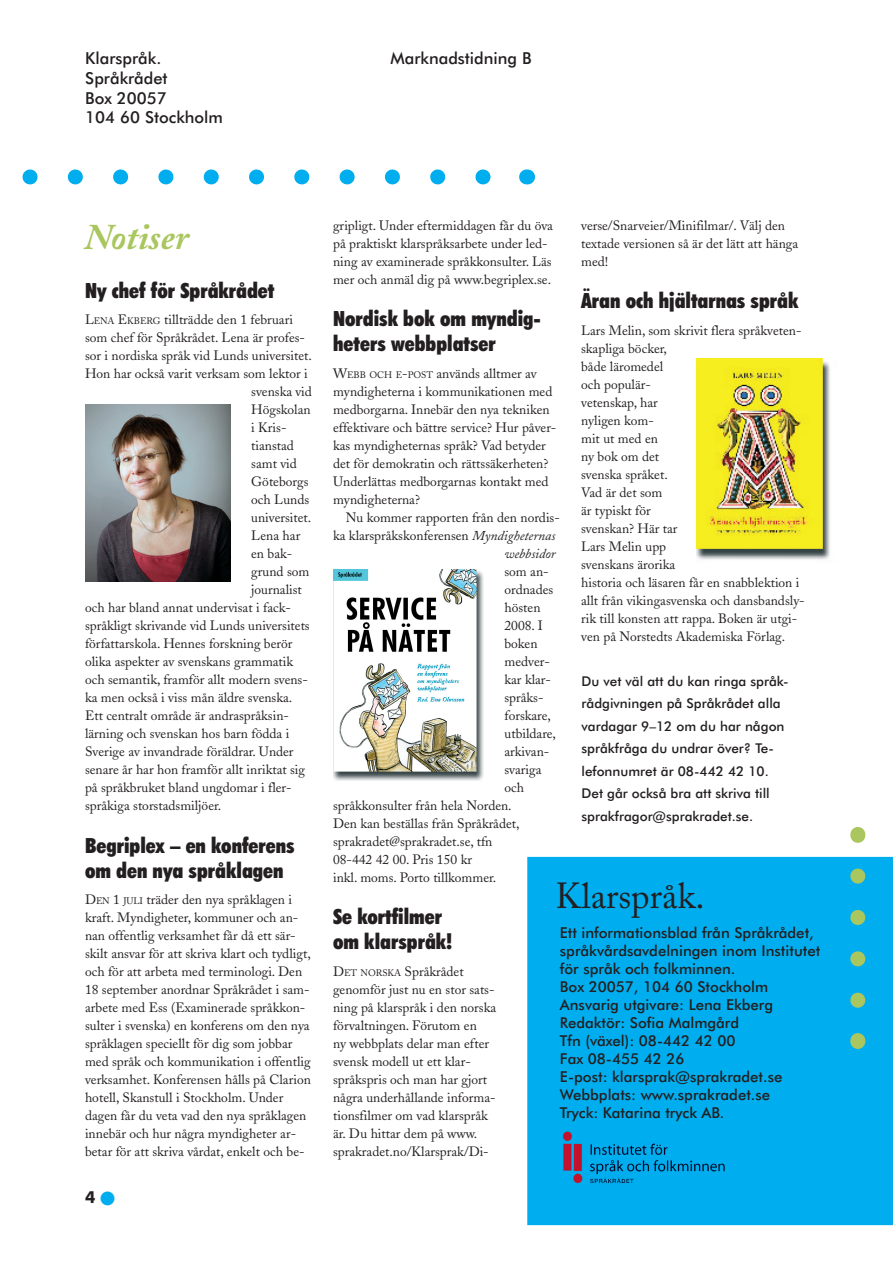
<style>
.page{position:relative;width:893px;height:1263px;background:#fff}
.page>*{position:absolute;margin:0;border:0;box-sizing:border-box;transform-origin:0 0}
.t1{font:36px "Adobe Caslon";color:#231f20}
.t2{font:italic 700 36px "Adobe Caslon";color:#aac65e}
.t3{font:900 condensed 21px/25.2px "Futura BT";color:#231f20}
.t4{font:500 16.5px/19.8px "Futura BT";color:#231f20}
.t5{font:700 16.5px "Futura BT";color:#231f20}
.t6{font:500 15px/18px "Futura BT";color:#231f20}
.t7{font:13.5px/18px "Adobe Caslon";color:#231f20}
.t8{font:500 13.5px/22.5px "Futura BT";color:#231f20}
.t9{font:italic 13.5px "Adobe Caslon";color:#231f20}
.s1{font-size:9.45px}
.s2{color:#00aeef}
.s3{font-style:italic}
</style>
<div class="page">
<div style="left:527px;top:857px;width:366px;height:368px;background:#00aeef"></div>
<svg style="left:30px;top:169px;width:461px;height:15px"></svg>
<svg style="left:527px;top:169px;width:1px;height:15px"></svg>
<svg style="left:850px;top:856px;width:15px;height:144px;background:#31b5c6"></svg>
<svg style="left:858px;top:1034px;width:1px;height:15px"></svg>
<svg style="left:858px;top:828px;width:1px;height:15px"></svg>
<img style="left:554px;top:1126px;width:180px;height:68px">
<img style="left:333px;top:569px;width:151px;height:212px">
<img style="left:85px;top:405px;width:146px;height:176px">
<img style="left:696px;top:358px;width:134px;height:202px">
<p class="t4" style="left:85px;top:48px;width:78px">Klarspråk.</p>
<p class="t4" style="left:391px;top:48px;width:143px">Marknadstidning B</p>
<p class="t4" style="left:85px;top:68px;width:139px">Språkrådet<br>Box 20057<br>104 60 Stockholm</p>
<h1 class="t2" style="left:85px;top:216px;width:105px">Notiser</h1>
<h2 class="t3" style="left:85px;top:278px;width:191px">Ny chef för Språkrådet</h2>
<p class="t7" style="left:85px;top:311px;width:209px">L<span class="s1">ENA</span> E<span class="s1">KBERG</span> tillträdde den 1 februari</p>
<p class="t7" style="left:85px;top:329px;width:221px">som chef för Språkrådet. Lena är profes-</p>
<p class="t7" style="left:85px;top:347px;width:228px">sor i nordiska språk vid Lunds universitet.</p>
<p class="t7" style="left:85px;top:365px;width:224px">Hon har också varit verksam som lektor i</p>
<p class="t7" style="left:251px;top:383px;width:62px">svenska vid</p>
<p class="t7" style="left:251px;top:401px;width:61px">Högskolan</p>
<p class="t7" style="left:251px;top:419px;width:37px">i Kris-</p>
<p class="t7" style="left:251px;top:437px;width:44px">tianstad</p>
<p class="t7" style="left:251px;top:455px;width:47px">samt vid</p>
<p class="t7" style="left:251px;top:473px;width:59px">Göteborgs</p>
<p class="t7" style="left:251px;top:491px;width:59px">och Lunds</p>
<p class="t7" style="left:251px;top:509px;width:62px">universitet.</p>
<p class="t7" style="left:251px;top:527px;width:51px">Lena har</p>
<p class="t7" style="left:251px;top:545px;width:43px">en bak-</p>
<p class="t7" style="left:251px;top:563px;width:60px">grund som</p>
<p class="t7" style="left:251px;top:581px;width:52px">journalist</p>
<p class="t7" style="left:85px;top:599px;width:207px">och har bland annat undervisat i fack-</p>
<p class="t7" style="left:85px;top:617px;width:226px">språkligt skrivande vid Lunds universitets</p>
<p class="t7" style="left:85px;top:635px;width:209px">författarskola. Hennes forskning berör</p>
<p class="t7" style="left:85px;top:653px;width:210px">olika aspekter av svenskans grammatik</p>
<p class="t7" style="left:85px;top:671px;width:224px">och semantik, framför allt modern svens-</p>
<p class="t7" style="left:85px;top:689px;width:209px">ka men också i viss mån äldre svenska.</p>
<p class="t7" style="left:85px;top:707px;width:205px">Ett centralt område är andraspråksin-</p>
<p class="t7" style="left:85px;top:725px;width:206px">lärning och svenskan hos barn födda i</p>
<p class="t7" style="left:85px;top:743px;width:210px">Sverige av invandrade föräldrar. Under</p>
<p class="t7" style="left:85px;top:761px;width:222px">senare år har hon framför allt inriktat sig</p>
<p class="t7" style="left:85px;top:779px;width:208px">på språkbruket bland ungdomar i fler-</p>
<p class="t7" style="left:85px;top:797px;width:138px">språkiga storstadsmiljöer.</p>
<h2 class="t3" style="left:85px;top:832px;width:211px">Begriplex – en konferens om den nya språklagen</h2>
<p class="t7" style="left:85px;top:891px;width:227px">D<span class="s1">EN</span> 1 <span class="s1">JULI</span> träder den nya språklagen i kraft. Myndigheter, kommuner och an&shy;nan offentlig verksamhet får då ett sär&shy;skilt ansvar för att skriva klart och tydligt, och för att arbeta med terminologi. Den 18 september anordnar Språkrådet i sam&shy;arbete med Ess (Examinerade språkkon&shy;sulter i svenska) en konferens om den nya språklagen speciellt för dig som jobbar med språk och kommunikation i offentlig verksamhet. Konferensen hålls på Clarion hotell, Skanstull i Stockholm. Under dagen får du veta vad den nya språklagen innebär och hur några myndigheter ar&shy;betar för att skriva vårdat, enkelt och be-</p>
<p class="t5" style="left:85px;top:1186px;width:32px">4 <span class="s2">●</span></p>
<p class="t7" style="left:581px;top:216px;width:219px">verse/Snarveier/Minifilmar/. Välj den textade versionen så är det lätt att hänga med!</p>
<h2 class="t3" style="left:581px;top:288px;width:219px">Äran och hjältarnas språk</h2>
<p class="t7" style="left:581px;top:321px;width:225px">Lars Melin, som skrivit flera språkveten&shy;skapliga böcker,<br>både läromedel<br>och populär-<br>vetenskap, har<br>nyligen kom-<br>mit ut med en<br>ny bok om det<br>svenska språket.<br>Vad är det som<br>är typiskt för<br>svenskan? Här tar<br>Lars Melin upp<br>svenskans ärorika<br>historia och läsaren får en snabblektion i allt från vikingasvenska och dansbandsly&shy;rik till konsten att rappa. Boken är utgi&shy;ven på Norstedts Akademiska Förlag.</p>
<p class="t7" style="left:333px;top:216px;width:221px">gripligt. Under eftermiddagen får du öva på praktiskt klarspråksarbete under led&shy;ning av examinerade språkkonsulter. Läs mer och anmäl dig på www.begriplex.se.</p>
<h2 class="t3" style="left:333px;top:306px;width:209px">Nordisk bok om myndig&shy;heters webbplatser</h2>
<p class="t7" style="left:333px;top:364px;width:225px">W<span class="s1">EBB OCH E</span>-<span class="s1">POST</span> används alltmer av myndigheterna i kommunikationen med medborgarna. Innebär den nya tekniken effektivare och bättre service? Hur påver&shy;kas myndigheternas språk? Vad betyder det för demokratin och rättssäkerheten?<br>Underlättas medborgarnas kontakt med myndigheterna?</p>
<p class="t7" style="left:346px;top:508px;width:216px">Nu kommer rapporten från den nordis-</p>
<p class="t7" style="left:333px;top:526px;width:224px">ka klarspråkskonferensen <span class="s3">Myndigheternas</span></p>
<p class="t9" style="left:504px;top:546px;width:53px">webbsidor</p>
<p class="t7" style="left:504px;top:562px;width:46px">som an-</p>
<p class="t7" style="left:504px;top:580px;width:50px">ordnades</p>
<p class="t7" style="left:504px;top:598px;width:38px">hösten</p>
<p class="t7" style="left:504px;top:616px;width:40px">2008. I</p>
<p class="t7" style="left:504px;top:634px;width:35px">boken</p>
<p class="t7" style="left:504px;top:652px;width:47px">medver-</p>
<p class="t7" style="left:504px;top:670px;width:48px">kar klar-</p>
<p class="t7" style="left:504px;top:688px;width:41px">språks-</p>
<p class="t7" style="left:504px;top:706px;width:48px">forskare,</p>
<p class="t7" style="left:504px;top:724px;width:53px">utbildare,</p>
<p class="t7" style="left:504px;top:742px;width:46px">arkivan-</p>
<p class="t7" style="left:504px;top:760px;width:39px">svariga</p>
<p class="t7" style="left:504px;top:778px;width:21px">och</p>
<p class="t7" style="left:333px;top:796px;width:180px">språkkonsulter från hela Norden.</p>
<p class="t7" style="left:333px;top:814px;width:188px">Den kan beställas från Språkrådet,</p>
<p class="t7" style="left:333px;top:832px;width:161px">sprakradet@sprakradet.se, tfn</p>
<p class="t7" style="left:333px;top:850px;width:140px">08-442 42 00. Pris 150 kr</p>
<p class="t7" style="left:333px;top:868px;width:165px">inkl. moms. Porto tillkommer.</p>
<h2 class="t3" style="left:333px;top:904px;width:121px">Se kortfilmer om klarspråk!</h2>
<p class="t7" style="left:333px;top:962px;width:165px">D<span class="s1">ET NORSKA</span> Språkrådet genomför just nu en stor sats&shy;ning på klarspråk i den norska förvaltningen. Förutom en<br>ny webbplats delar man efter svensk modell ut ett klar&shy;språkspris och man har gjort några underhållande informa&shy;tionsfilmer om vad klarspråk är. Du hittar dem på www. sprakradet.no/Klarsprak/Di-</p>
<p class="t8" style="left:581px;top:670px;width:209px">Du vet väl att du kan ringa språk&shy;rådgivningen på Språkrådet alla vardagar 9–12 om du har någon språkfråga du undrar över? Te&shy;lefonnumret är 08-442 42 10.<br>Det går också bra att skriva till sprakfragor@sprakradet.se.</p>
<h1 class="t1" style="left:556px;top:874px;width:150px">Klarspråk.</h1>
<p class="t6" style="left:560px;top:923px;width:262px">Ett informationsblad från Språkrådet, språkvårdsavdelningen inom Institutet för språk och folkminnen.<br>Box 20057, 104 60 Stockholm<br>Ansvarig utgivare: Lena Ekberg<br>Redaktör: Sofia Malmgård<br>Tfn (växel): 08-442 42 00<br>Fax 08-455 42 26<br>E-post: klarsprak@sprakradet.se<br>Webbplats: www.sprakradet.se<br>Tryck: Katarina tryck AB.</p>
</div>
